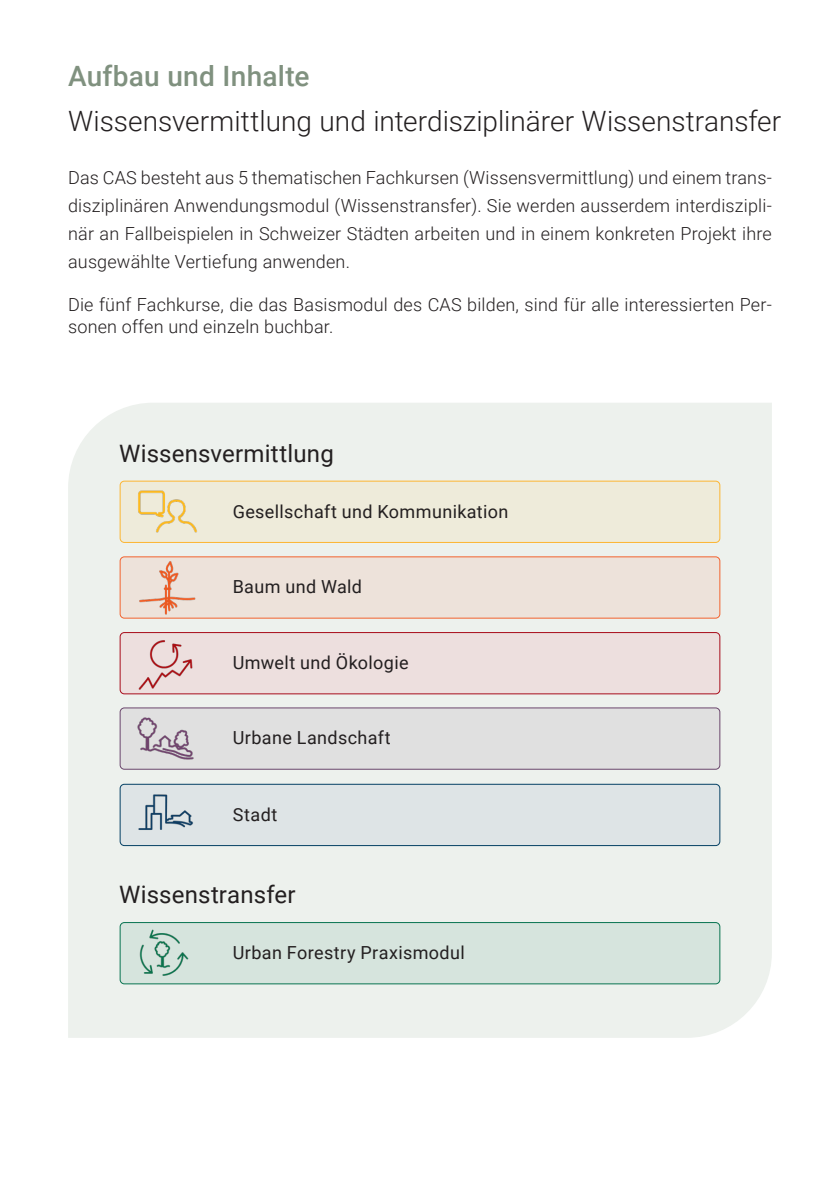
<style>
.page{position:relative;width:840px;height:1191px;background:#fff}
.page>*{position:absolute;margin:0;border:0;box-sizing:border-box;transform-origin:0 0}
.Cover_Titel{font:300 28px "Roboto";color:#231f20}
.Cover_Titel-2{font:500 28px "Roboto";letter-spacing:.005em;color:#80917f}
.Cover_Titel-3{font:24px "Roboto";letter-spacing:.005em;color:#231f20}
.t1{font:300 18px/28px "Roboto";letter-spacing:.01em;color:#231f20;text-align:justify}
.Cover_Titel-4{font:18px "Roboto";letter-spacing:.02em;color:#231f20}
</style>
<div class="page">
<div style="left:68px;top:403px;width:703px;height:634px;background:#edf1ed"></div>
<div style="left:120px;top:481px;width:599px;height:61px;background:#eeebda;border-radius:4px"></div>
<div style="left:119px;top:480px;width:601px;height:63px;border:1px solid #fcb531;border-radius:4px"></div>
<img style="left:125px;top:470px;width:81px;height:82px">
<div style="left:120px;top:557px;width:599px;height:61px;background:#ede2da;border-radius:4px"></div>
<div style="left:119px;top:556px;width:601px;height:62px;border:1px solid #f2622e;border-radius:4px"></div>
<img style="left:128px;top:549px;width:77px;height:77px">
<div style="left:120px;top:632px;width:599px;height:61px;background:#eddfde;border-radius:4px"></div>
<div style="left:119px;top:632px;width:601px;height:62px;border:1px solid #a80b1a;border-radius:4px"></div>
<img style="left:129px;top:627px;width:72px;height:144px">
<div style="left:120px;top:708px;width:599px;height:61px;background:#e0e0e0;border-radius:4px"></div>
<div style="left:119px;top:707px;width:601px;height:62px;border:1px solid #6a466c;border-radius:4px"></div>
<div style="left:120px;top:784px;width:599px;height:61px;background:#dee4e6;border-radius:4px"></div>
<div style="left:119px;top:783px;width:601px;height:63px;border:1px solid #044064;border-radius:4px"></div>
<img style="left:129px;top:776px;width:72px;height:72px">
<div style="left:120px;top:922px;width:599px;height:61px;background:#d6e4dd;border-radius:4px"></div>
<div style="left:119px;top:922px;width:601px;height:62px;border:1px solid #077350;border-radius:4px"></div>
<img style="left:132px;top:920px;width:64px;height:64px">
<p class="Cover_Titel-2" style="left:68px;top:56px;width:243px">Aufbau und Inhalte</p>
<p class="Cover_Titel" style="left:68px;top:101px;width:714px">Wissensvermittlung und interdisziplinärer Wissenstransfer</p>
<p class="t1" style="left:68px;top:163px;width:704px">Das CAS besteht aus 5 thematischen Fachkursen (Wissensvermittlung) und einem trans&shy;disziplinären Anwendungsmodul (Wissenstransfer). Sie werden ausserdem interdiszipli&shy;när an Fallbeispielen in Schweizer Städten arbeiten und in einem konkreten Projekt ihre ausgewählte Vertiefung anwenden.</p>
<p class="t1" style="left:68px;top:293px;width:704px;line-height:21.6px">Die fünf Fachkurse, die das Basismodul des CAS bilden, sind für alle interessierten Per&shy;sonen offen und einzeln buchbar.</p>
<p class="Cover_Titel-3" style="left:119px;top:436px;width:216px">Wissensvermittlung</p>
<p class="Cover_Titel-4" style="left:232px;top:498px;width:277px">Gesellschaft und Kommunikation</p>
<p class="Cover_Titel-4" style="left:232px;top:574px;width:131px">Baum und Wald</p>
<p class="Cover_Titel-4" style="left:232px;top:650px;width:177px">Umwelt und Ökologie</p>
<p class="Cover_Titel-4" style="left:232px;top:725px;width:160px">Urbane Landschaft</p>
<p class="Cover_Titel-4" style="left:232px;top:801px;width:46px">Stadt</p>
<p class="Cover_Titel-3" style="left:119px;top:877px;width:178px">Wissenstransfer</p>
<p class="Cover_Titel-4" style="left:232px;top:940px;width:233px">Urban Forestry Praxismodul</p>
</div>
